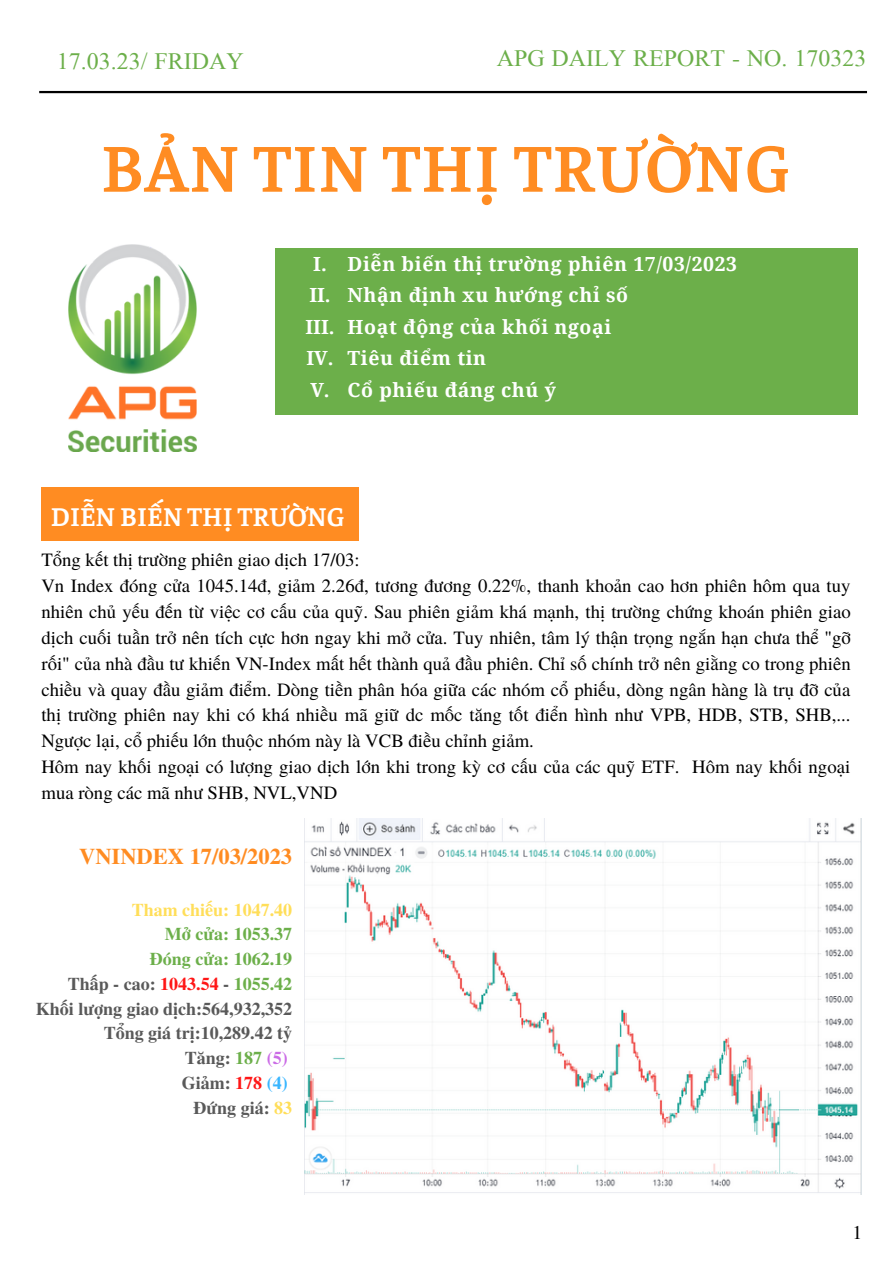
<style>
.page{position:relative;width:893px;height:1264px;background:#fff}
.page>*{position:absolute;margin:0;border:0;box-sizing:border-box;transform-origin:0 0}
.t1{font:600 69px "Faustina";letter-spacing:.01em;color:#ff8c22}
.t2{font:600 27px "Faustina";color:#fff}
.t3{font:24px "Doulos SIL";color:#6caf4a}
.t4{font:700 22.5px "Te X Gyre Termes";color:#ff8c22}
.t5{font:700 19.5px/31.5px "Noto Serif";letter-spacing:.03em;color:#fff}
.t6{font:19.5px "Te X Gyre Termes";color:#000}
.t7{font:18.75px/25.8px "Te X Gyre Termes";color:#000}
.t8{font:700 18px/24.8px "Te X Gyre Termes";color:#595959;text-align:right}
.t9{font:700 18px "Te X Gyre Termes";color:#ffde59}
.s1{color:#6caf4a}
.s2{color:#ff1616}
.s3{color:#cb6ce6}
.s4{color:#38b6ff}
.s5{color:#ffde59}
</style>
<div class="page">
<hr style="left:39px;top:91px;width:827px;height:2px;background:#000">
<div style="left:275px;top:248px;width:582px;height:166px;background:#6caf4a"></div>
<img style="left:68px;top:245px;width:128px;height:206px">
<div style="left:41px;top:487px;width:317px;height:53px;background:#ff8c22"></div>
<img style="left:305px;top:818px;width:556px;height:376px">
<p class="t3" style="left:57px;top:41px;width:188px">17.03.23/ FRIDAY</p>
<p class="t3" style="left:496px;top:39px;width:371px">APG DAILY REPORT - NO. 170323</p>
<h1 class="t1" style="left:101px;top:120px;width:690px">BẢN TIN THỊ TRƯỜNG</h1>
<p class="t5" style="left:305px;top:247px;width:31px;text-align:center">I.<br>II.<br>III.<br>IV.<br>V.</p>
<p class="t5" style="left:347px;top:247px;width:391px">Diễn biến thị trường phiên 17/03/2023<br>Nhận định xu hướng chỉ số<br>Hoạt động của khối ngoại<br>Tiêu điểm tin<br>Cổ phiếu đáng chú ý</p>
<h2 class="t2" style="left:51px;top:498px;width:295px">DIỄN BIẾN THỊ TRƯỜNG</h2>
<p class="t7" style="left:41px;top:546px;width:810px">Tổng kết thị trường phiên giao dịch 17/03:<br>Vn Index đóng cửa 1045.14đ, giảm 2.26đ, tương đương 0.22%, thanh khoản cao hơn phiên hôm qua tuy nhiên chủ yếu đến từ việc cơ cấu của quỹ. Sau phiên giảm khá mạnh, thị trường chứng khoán phiên giao dịch cuối tuần trở nên tích cực hơn ngay khi mở cửa. Tuy nhiên, tâm lý thận trọng ngắn hạn chưa thể "gỡ rối" của nhà đầu tư khiến VN-Index mất hết thành quả đầu phiên. Chỉ số chính trở nên giằng co trong phiên chiều và quay đầu giảm điểm. Dòng tiền phân hóa giữa các nhóm cổ phiếu, dòng ngân hàng là trụ đỡ của thị trường phiên nay khi có khá nhiều mã giữ dc mốc tăng tốt điển hình như VPB, HDB, STB, SHB,...<br>Ngược lại, cổ phiếu lớn thuộc nhóm này là VCB điều chỉnh giảm.<br>Hôm nay khối ngoại có lượng giao dịch lớn khi trong kỳ cơ cấu của các quỹ ETF. Hôm nay khối ngoại mua ròng các mã như SHB, NVL,VND</p>
<p class="t4" style="left:79px;top:838px;width:214px">VNINDEX 17/03/2023</p>
<p class="t9" style="left:132px;top:895px;width:162px">Tham chiếu: 1047.40</p>
<p class="t8" style="left:36px;top:921px;width:258px"><span class="s1">Mở cửa: 1053.37<br>Đóng cửa: 1062.19<br></span>Thấp - cao: <span class="s2">1043.54</span> - <span class="s1">1055.42<br></span>Khối lượng giao dịch:564,932,352<br>Tổng giá trị:10,289.42 tỷ<br>Tăng: <span class="s1">187</span> <span class="s3">(5)<br></span>Giảm: <span class="s2">178</span> <span class="s4">(4)<br></span>Đứng giá: <span class="s5">83</span></p>
<p class="t6" style="left:852px;top:1217px;width:11px">1</p>
</div>
